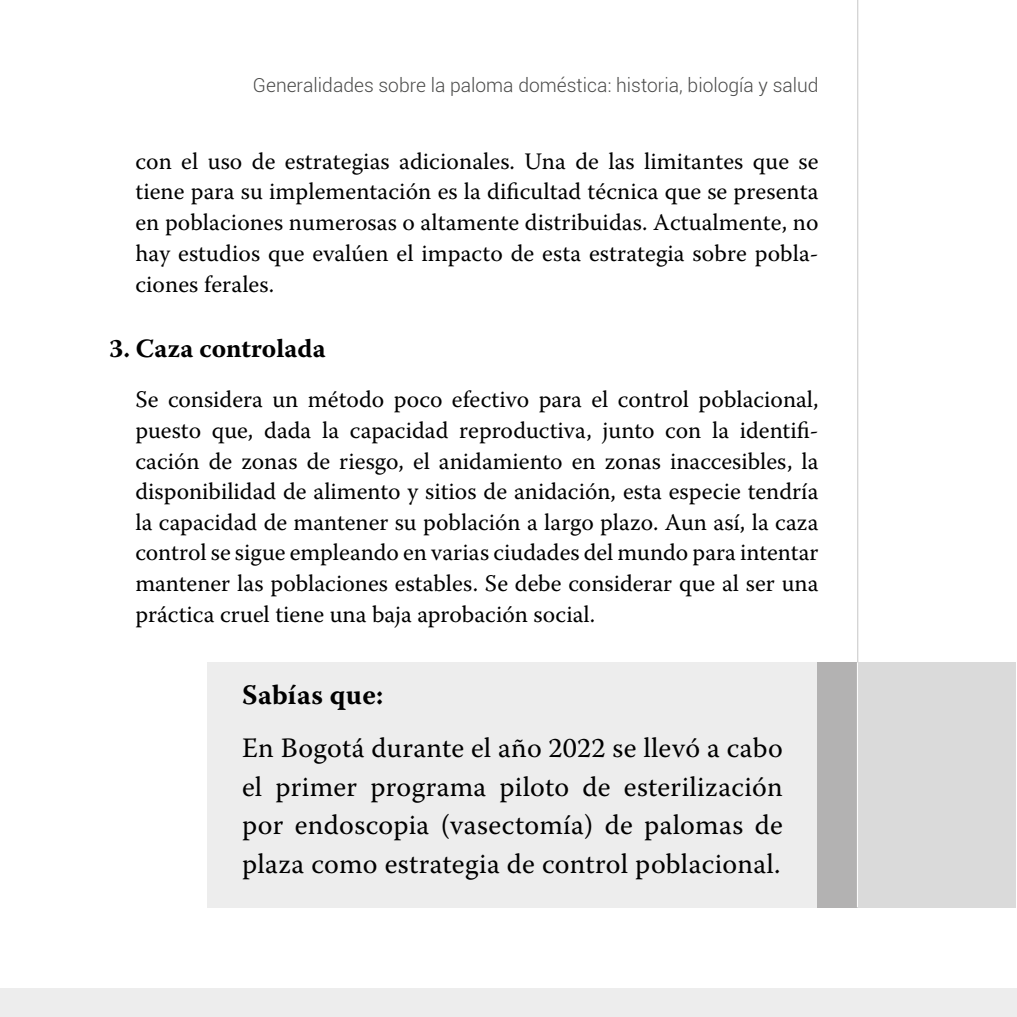
<style>
.page{position:relative;width:1017px;height:1017px;background:#fff}
.page>*{position:absolute;margin:0;border:0;box-sizing:border-box;transform-origin:0 0}
.t1{font:28px/38.5px "Warnock Pro";letter-spacing:.01em;color:#000;text-align:justify}
.t2{font:700 28px "Warnock Pro";letter-spacing:.01em;color:#000}
.t3{font:700 26.25px "Warnock Pro";color:#000}
.t4{font:23.62px/30.6px "Warnock Pro";letter-spacing:.005em;color:#000;text-align:justify}
.t5{font:300 19.25px "Roboto";color:#4a4a49}
</style>
<div class="page">
<hr style="left:857px;top:0;width:1px;height:898px;background:#c6c6c6">
<div style="left:0;top:988px;width:1017px;height:29px;background:#ededed"></div>
<div style="left:207px;top:662px;width:750px;height:245px;background:#ededed"></div>
<div style="left:857px;top:662px;width:159px;height:245px;background:#dadada"></div>
<div style="left:817px;top:662px;width:41px;height:245px;background:#b3b2b2"></div>
<hr style="left:857px;top:662px;width:1px;height:245px;background:#fff">
<p class="t5" style="left:253px;top:72px;width:567px">Generalidades sobre la paloma doméstica: historia, biología y salud</p>
<p class="t4" style="left:135px;top:145px;width:685px">con el uso de estrategias adicionales. Una de las limitantes que se tiene para su implementación es la dificultad técnica que se presenta en poblaciones numerosas o altamente distribuidas. Actualmente, no hay estudios que evalúen el impacto de esta estrategia sobre pobla&shy;ciones ferales.</p>
<p class="t3" style="left:109px;top:332px;width:218px">3. Caza controlada</p>
<p class="t4" style="left:135px;top:384px;width:685px">Se considera un método poco efectivo para el control poblacional, puesto que, dada la capacidad reproductiva, junto con la identifi&shy;cación de zonas de riesgo, el anidamiento en zonas inaccesibles, la disponibilidad de alimento y sitios de anidación, esta especie tendría la capacidad de mantener su población a largo plazo. Aun así, la caza control se sigue empleando en varias ciudades del mundo para intentar mantener las poblaciones estables. Se debe considerar que al ser una práctica cruel tiene una baja aprobación social.</p>
<p class="t2" style="left:242px;top:678px;width:143px">Sabías que:</p>
<p class="t1" style="left:242px;top:728px;width:542px">En Bogotá durante el año 2022 se llevó a cabo el primer programa piloto de esterilización por endoscopia (vasectomía) de palomas de plaza como estrategia de control poblacional.</p>
</div>
